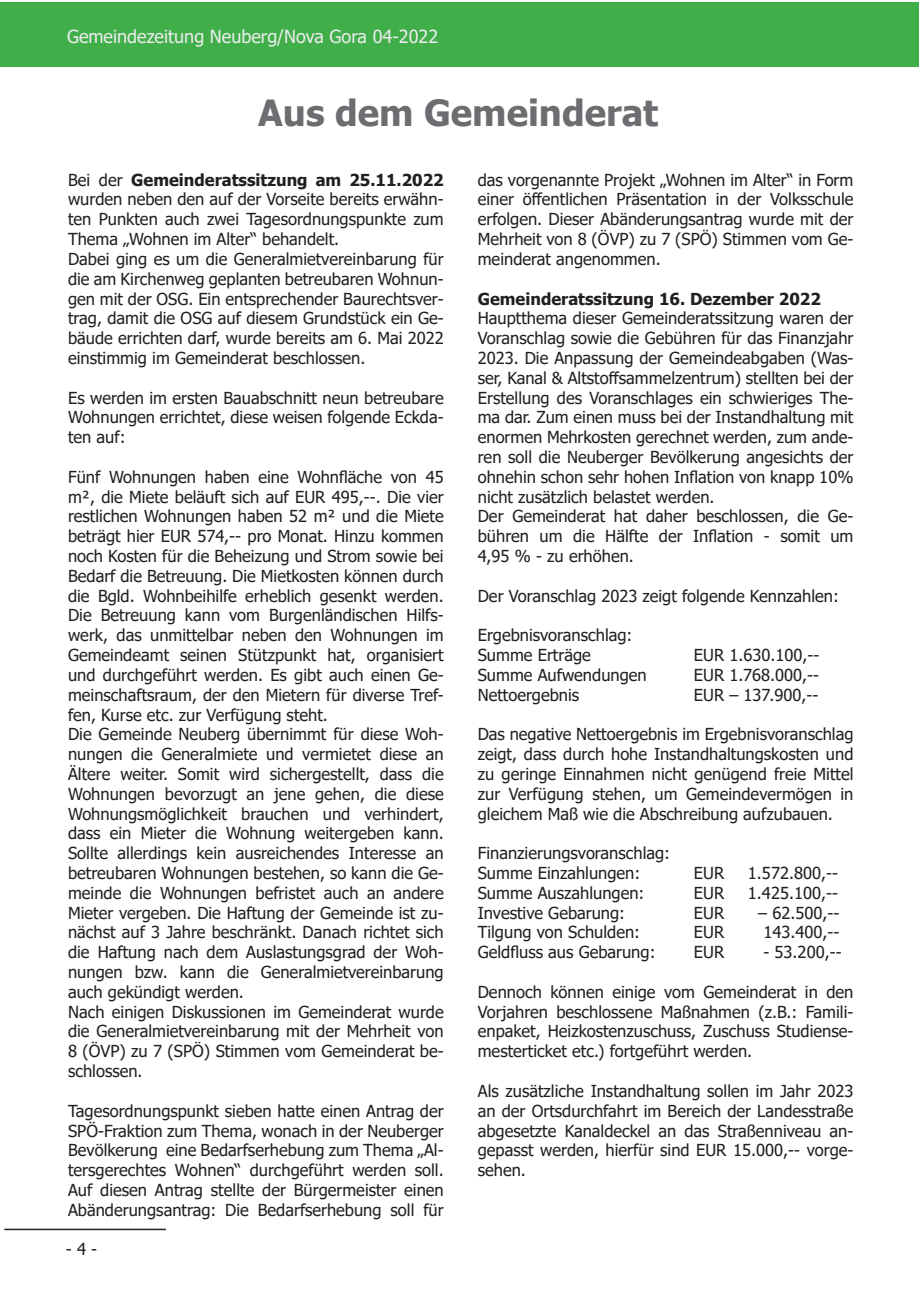
<style>
.page{position:relative;width:919px;height:1289px;background:#fff}
.page>*{position:absolute;margin:0;border:0;box-sizing:border-box;transform-origin:0 0}
.t1{font:700 36px "Tahoma";color:#6c6d70}
.t2{font:18px "Tahoma";color:#ececee}
.t3{font:16.5px/19.8px "Tahoma";color:#231f20;text-align:justify}
.t4{font:700 16.5px "Tahoma";color:#231f20}
.s1{font-weight:700}
</style>
<div class="page">
<div style="left:0;top:2px;width:906px;height:65px;background:#40ae49"></div>
<div style="left:897px;top:2px;width:21px;height:65px;background:#40ae49"></div>
<hr style="left:4px;top:1228px;width:162px;height:2px;background:#231f20">
<p class="t2" style="left:67px;top:24px;width:372px">Gemeindezeitung Neuberg/Nova Gora 04-2022</p>
<h1 class="t1" style="left:258px;top:88px;width:401px">Aus dem Gemeinderat</h1>
<p class="t3" style="left:68px;top:171px;width:377px;text-align:left">Bei der <span class="s1">Gemeinderatssitzung am 25.11.2022 </span>wurden neben den auf der Vorseite bereits erwähn&shy;ten Punkten auch zwei Tagesordnungspunkte zum Thema „Wohnen im Alter“ behandelt.<br>Dabei ging es um die Generalmietvereinbarung für die am Kirchenweg geplanten betreubaren Wohnun&shy;gen mit der OSG. Ein entsprechender Baurechtsver&shy;trag, damit die OSG auf diesem Grundstück ein Ge&shy;bäude errichten darf, wurde bereits am 6. Mai 2022 einstimmig im Gemeinderat beschlossen.</p>
<p class="t3" style="left:68px;top:388px;width:377px">Es werden im ersten Bauabschnitt neun betreubare Wohnungen errichtet, diese weisen folgende Eckda&shy;ten auf:</p>
<p class="t3" style="left:68px;top:468px;width:377px;text-align:left">Fünf Wohnungen haben eine Wohnfläche von 45 m², die Miete beläuft sich auf EUR 495,--. Die vier restlichen Wohnungen haben 52 m² und die Miete beträgt hier EUR 574,-- pro Monat. Hinzu kommen noch Kosten für die Beheizung und Strom sowie bei Bedarf die Betreuung. Die Mietkosten können durch die Bgld. Wohnbeihilfe erheblich gesenkt werden.<br>Die Betreuung kann vom Burgenländischen Hilfs&shy;werk, das unmittelbar neben den Wohnungen im Gemeindeamt seinen Stützpunkt hat, organisiert und durchgeführt werden. Es gibt auch einen Ge&shy;meinschaftsraum, der den Mietern für diverse Tref&shy;fen, Kurse etc. zur Verfügung steht.<br>Die Gemeinde Neuberg übernimmt für diese Woh&shy;nungen die Generalmiete und vermietet diese an Ältere weiter. Somit wird sichergestellt, dass die Wohnungen bevorzugt an jene gehen, die diese Wohnungsmöglichkeit brauchen und verhindert, dass ein Mieter die Wohnung weitergeben kann.<br>Sollte allerdings kein ausreichendes Interesse an betreubaren Wohnungen bestehen, so kann die Ge&shy;meinde die Wohnungen befristet auch an andere Mieter vergeben. Die Haftung der Gemeinde ist zu&shy;nächst auf 3 Jahre beschränkt. Danach richtet sich die Haftung nach dem Auslastungsgrad der Woh&shy;nungen bzw. kann die Generalmietvereinbarung auch gekündigt werden.<br>Nach einigen Diskussionen im Gemeinderat wurde die Generalmietvereinbarung mit der Mehrheit von 8 (ÖVP) zu 7 (SPÖ) Stimmen vom Gemeinderat be&shy;schlossen.</p>
<p class="t3" style="left:68px;top:1101px;width:377px">Tagesordnungspunkt sieben hatte einen Antrag der SPÖ-Fraktion zum Thema, wonach in der Neuberger Bevölkerung eine Bedarfserhebung zum Thema „Al&shy;tersgerechtes Wohnen“ durchgeführt werden soll.<br>Auf diesen Antrag stellte der Bürgermeister einen Abänderungsantrag: Die Bedarfserhebung soll für</p>
<p class="t3" style="left:66px;top:1240px;width:33px">- 4 -</p>
<p class="t3" style="left:477px;top:171px;width:377px">das vorgenannte Projekt „Wohnen im Alter“ in Form einer öffentlichen Präsentation in der Volksschule erfolgen. Dieser Abänderungsantrag wurde mit der Mehrheit von 8 (ÖVP) zu 7 (SPÖ) Stimmen vom Ge&shy;meinderat angenommen.</p>
<p class="t4" style="left:477px;top:287px;width:344px">Gemeinderatssitzung 16. Dezember 2022</p>
<p class="t3" style="left:477px;top:309px;width:377px;text-align:left">Hauptthema dieser Gemeinderatssitzung waren der Voranschlag sowie die Gebühren für das Finanzjahr 2023. Die Anpassung der Gemeindeabgaben (Was&shy;ser, Kanal &amp; Altstoffsammelzentrum) stellten bei der Erstellung des Voranschlages ein schwieriges The&shy;ma dar. Zum einen muss bei der Instandhaltung mit enormen Mehrkosten gerechnet werden, zum ande&shy;ren soll die Neuberger Bevölkerung angesichts der ohnehin schon sehr hohen Inflation von knapp 10% nicht zusätzlich belastet werden.<br>Der Gemeinderat hat daher beschlossen, die Ge&shy;bühren um die Hälfte der Inflation - somit um 4,95 % - zu erhöhen.</p>
<p class="t3" style="left:477px;top:586px;width:362px">Der Voranschlag 2023 zeigt folgende Kennzahlen:</p>
<p class="t3" style="left:477px;top:626px;width:156px">Ergebnisvoranschlag:<br>Summe Erträge</p>
<p class="t3" style="left:693px;top:646px;width:127px">EUR 1.630.100,--</p>
<p class="t3" style="left:477px;top:666px;width:170px">Summe Aufwendungen</p>
<p class="t3" style="left:693px;top:666px;width:127px">EUR 1.768.000,--</p>
<p class="t3" style="left:477px;top:685px;width:103px">Nettoergebnis</p>
<p class="t3" style="left:693px;top:685px;width:126px">EUR – 137.900,--</p>
<p class="t3" style="left:477px;top:725px;width:377px">Das negative Nettoergebnis im Ergebnisvoranschlag zeigt, dass durch hohe Instandhaltungskosten und zu geringe Einnahmen nicht genügend freie Mittel zur Verfügung stehen, um Gemeindevermögen in gleichem Maß wie die Abschreibung aufzubauen.</p>
<p class="t3" style="left:477px;top:844px;width:194px">Finanzierungsvoranschlag:<br>Summe Einzahlungen:</p>
<p class="t3" style="left:693px;top:864px;width:32px">EUR</p>
<p class="t3" style="left:748px;top:864px;width:92px">1.572.800,--</p>
<p class="t3" style="left:477px;top:883px;width:168px">Summe Auszahlungen:</p>
<p class="t3" style="left:693px;top:883px;width:32px">EUR</p>
<p class="t3" style="left:748px;top:883px;width:92px">1.425.100,--</p>
<p class="t3" style="left:477px;top:903px;width:149px">Investive Gebarung:</p>
<p class="t3" style="left:693px;top:903px;width:32px">EUR</p>
<p class="t3" style="left:758px;top:903px;width:83px">– 62.500,--</p>
<p class="t3" style="left:477px;top:923px;width:164px">Tilgung von Schulden:</p>
<p class="t3" style="left:693px;top:923px;width:32px">EUR</p>
<p class="t3" style="left:763px;top:923px;width:78px">143.400,--</p>
<p class="t3" style="left:477px;top:943px;width:179px">Geldfluss aus Gebarung:</p>
<p class="t3" style="left:693px;top:943px;width:32px">EUR</p>
<p class="t3" style="left:763px;top:943px;width:80px">- 53.200,--</p>
<p class="t3" style="left:477px;top:982px;width:377px">Dennoch können einige vom Gemeinderat in den Vorjahren beschlossene Maßnahmen (z.B.: Famili&shy;enpaket, Heizkostenzuschuss, Zuschuss Studiense&shy;mesterticket etc.) fortgeführt werden.</p>
<p class="t3" style="left:477px;top:1081px;width:377px">Als zusätzliche Instandhaltung sollen im Jahr 2023 an der Ortsdurchfahrt im Bereich der Landesstraße abgesetzte Kanaldeckel an das Straßenniveau an&shy;gepasst werden, hierfür sind EUR 15.000,-- vorge&shy;sehen.</p>
</div>
